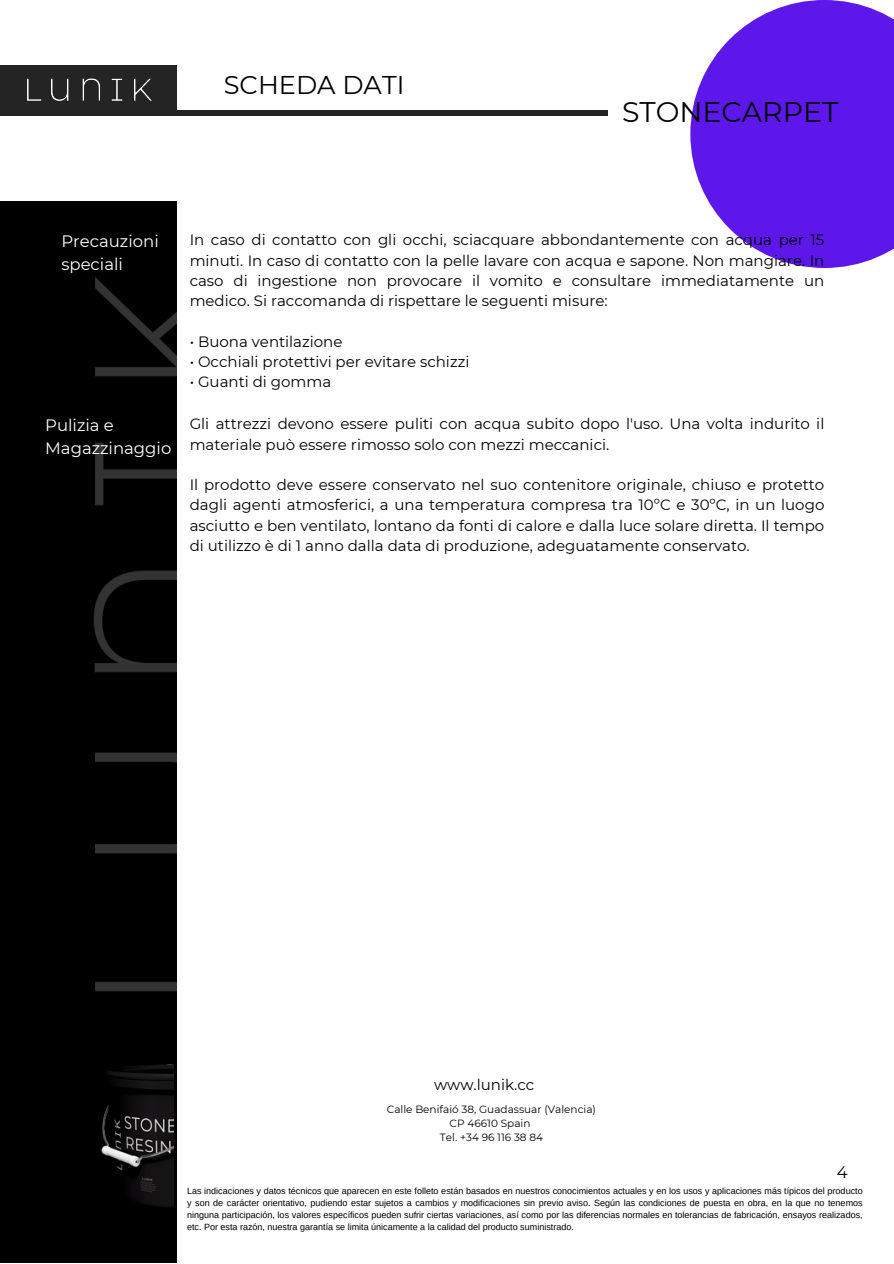
<style>
.page{position:relative;width:894px;height:1264px;background:#fff}
.page>*{position:absolute;margin:0;border:0;box-sizing:border-box;transform-origin:0 0}
.t1{font:28.35px "Montserrat";color:#000}
.t2{font:25.65px "Montserrat";color:#000}
.t3{font:16.5px/22.5px "Montserrat";color:#fff}
.t4{font:16.5px "Montserrat";color:#000}
.t5{font:15px/20.2px "Montserrat";color:#000;text-align:justify}
.t6{font:10.5px/14px "Montserrat";color:#000;text-align:center}
.t7{font:9px/12px "Arimo";color:#000;text-align:justify}
</style>
<div class="page">
<div style="left:0;top:201px;width:177px;height:1061px;background:#000"></div>
<div style="left:0;top:110px;width:607px;height:5px;background:#242424"></div>
<div style="left:0;top:66px;width:177px;height:47px;background:#242424"></div>
<img style="left:10px;top:65px;width:159px;height:51px">
<img style="left:93px;top:277px;width:84px;height:813px">
<img style="left:93px;top:1062px;width:80px;height:145px">
<svg style="left:690px;top:0;width:203px;height:268px;fill:#5e17eb"></svg>
<p class="t2" style="left:224px;top:69px;width:182px">SCHEDA DATI</p>
<p class="t1" style="left:622px;top:94px;width:217px">STONECARPET</p>
<h2 class="t3" style="left:61px;top:230px;width:99px">Precauzioni speciali</h2>
<h2 class="t3" style="left:45px;top:414px;width:128px">Pulizia e<br>Magazzinaggio</h2>
<h2 class="t5" style="left:190px;top:230px;width:636px">In caso di contatto con gli occhi, sciacquare abbondantemente con acqua per 15 minuti. In caso di contatto con la pelle lavare con acqua e sapone. Non mangiare. In caso di ingestione non provocare il vomito e consultare immediatamente un medico. Si raccomanda di rispettare le seguenti misure:</h2>
<p class="t5" style="left:190px;top:331px;width:154px">• Buona ventilazione</p>
<p class="t5" style="left:190px;top:351px;width:281px">• Occhiali protettivi per evitare schizzi</p>
<p class="t5" style="left:190px;top:371px;width:143px">• Guanti di gomma</p>
<h2 class="t5" style="left:190px;top:414px;width:636px">Gli attrezzi devono essere puliti con acqua subito dopo l'uso. Una volta indurito il materiale può essere rimosso solo con mezzi meccanici.</h2>
<h2 class="t5" style="left:190px;top:474px;width:636px">Il prodotto deve essere conservato nel suo contenitore originale, chiuso e protetto dagli agenti atmosferici, a una temperatura compresa tra 10ºC e 30ºC, in un luogo asciutto e ben ventilato, lontano da fonti di calore e dalla luce solare diretta. Il tempo di utilizzo è di 1 anno dalla data di produzione, adeguatamente conservato.</h2>
<p class="t5" style="left:434px;top:1074px;width:102px">www.lunik.cc</p>
<h2 class="t6" style="left:387px;top:1102px;width:211px">Calle Benifaió 38, Guadassuar (Valencia)<br>CP 46610 Spain<br>Tel. +34 96 116 38 84</h2>
<h1 class="t4" style="left:836px;top:1161px;width:12px">4</h1>
<h2 class="t7" style="left:187px;top:1185px;width:677px">Las indicaciones y datos técnicos que aparecen en este folleto están basados en nuestros conocimientos actuales y en los usos y aplicaciones más típicos del producto y son de carácter orientativo, pudiendo estar sujetos a cambios y modificaciones sin previo aviso. Según las condiciones de puesta en obra, en la que no tenemos ninguna participación, los valores específicos pueden sufrir ciertas variaciones, así como por las diferencias normales en tolerancias de fabricación, ensayos realizados, etc. Por esta razón, nuestra garantía se limita únicamente a la calidad del producto suministrado.</h2>
</div>
